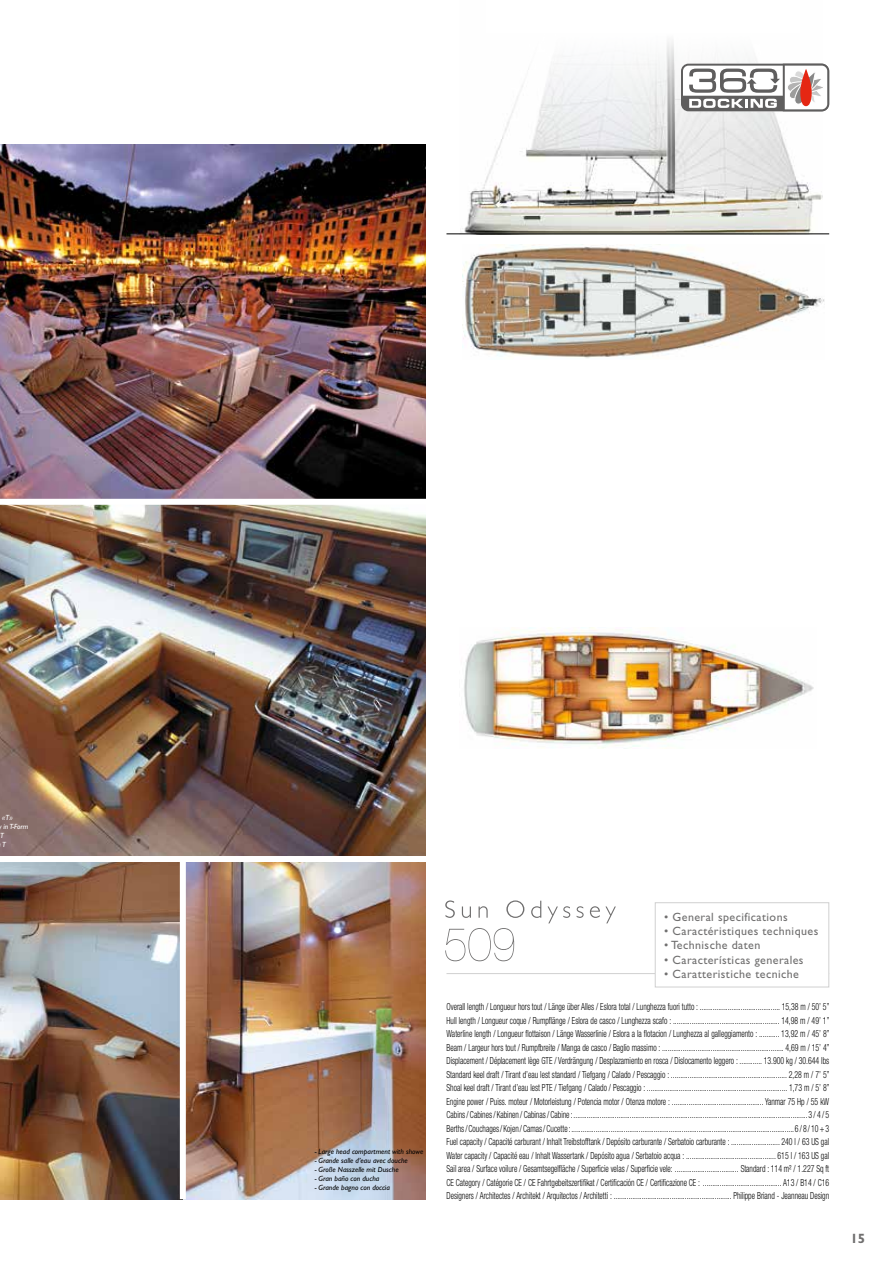
<style>
.page{position:relative;width:893px;height:1263px;background:#fff}
.page>*{position:absolute;margin:0;border:0;box-sizing:border-box;transform-origin:0 0}
.t1{font:700 13.5px "Gill Sans";color:#706f6f}
.t2{font:12px "Gill Sans";letter-spacing:.035em;color:#706f6f}
.t3{font:300 condensed 9.75px/13.5px "Helvetica Neue";color:#000;text-align:justify;scale:.8 1}
.t4{font:italic 7.5px "Gill Sans";color:#000}
.t5{font:italic 7.5px "Gill Sans";color:#fff}
</style>
<div class="page">
<img style="left:186px;top:862px;width:239px;height:337px">
<img style="left:0;top:505px;width:425px;height:351px">
<img style="left:0;top:145px;width:425px;height:354px">
<img style="left:461px;top:63px;width:362px;height:170px">
<svg style="left:486px;top:41px;width:313px;height:150px"></svg>
<img style="left:464px;top:628px;width:350px;height:120px">
<img style="left:462px;top:245px;width:362px;height:113px">
<hr style="left:446px;top:233px;width:383px;height:1px;background:#000">
<img style="left:0;top:862px;width:180px;height:337px">
<svg style="left:681px;top:64px;width:148px;height:47px"></svg>
<hr style="left:446px;top:973px;width:383px;height:1px;background:#d0d0d0">
<svg style="left:445px;top:900px;width:171px;height:61px"></svg>
<div style="left:655px;top:903px;width:174px;height:84px;background:#fff"></div>
<div style="left:655px;top:902px;width:174px;height:85px;border:1px solid #d0d0d0"></div>
<p class="t5" style="left:2px;top:813px;width:12px">«T»</p>
<p class="t5" style="left:-1px;top:822px;width:31px">y in T-Form</p>
<p class="t5" style="left:0;top:831px;width:5px">T</p>
<p class="t5" style="left:2px;top:840px;width:5px">T</p>
<p class="t4" style="left:315px;top:1147px;width:110px">- Large head compartment with showe</p>
<p class="t4" style="left:315px;top:1156px;width:95px">- Grande salle d’eau avec douche</p>
<p class="t4" style="left:315px;top:1165px;width:85px">- Große Nasszelle mit Dusche</p>
<p class="t4" style="left:315px;top:1174px;width:66px">- Gran baño con ducha</p>
<p class="t4" style="left:315px;top:1183px;width:77px">- Grande bagno con doccia</p>
<p class="t2" style="left:664px;top:910px;width:125px">• General specifications</p>
<p class="t2" style="left:664px;top:924px;width:156px">• Caractéristiques techniques</p>
<p class="t2" style="left:664px;top:938px;width:98px">• Technische daten</p>
<p class="t2" style="left:664px;top:953px;width:141px">• Características generales</p>
<p class="t2" style="left:664px;top:967px;width:136px">• Caratteristiche tecniche</p>
<p class="t3" style="left:446px;top:1000px;width:480px">Overall length / Longueur hors tout / Länge über Alles / Eslora total / Lunghezza fuori tutto : ........................................... 15,38 m / 50’ 5” Hull length / Longueur coque / Rumpflänge / Eslora de casco / Lunghezza scafo : ......................................................... 14,98 m / 49’ 1” Waterline length / Longueur flottaison / Länge Wasserlinie / Eslora a la flotacion / Lunghezza al galleggiamento : ........... 13,92 m / 45’ 8” Beam / Largeur hors tout / Rumpfbreite / Manga de casco / Baglio massimo : ................................................................. 4,69 m / 15’ 4” Displacement / Déplacement lège GTE / Verdrängung / Desplazamiento en rosca / Dislocamento leggero : ............ 13.900 kg / 30.644 lbs Standard keel draft / Tirant d’eau lest standard / Tiefgang / Calado / Pescaggio : .............................................................. 2,28 m / 7’ 5” Shoal keel draft / Tirant d’eau lest PTE / Tiefgang / Calado / Pescaggio : ........................................................................... 1,73 m / 5’ 8” Engine power / Puiss. moteur / Motorleistung / Potencia motor / Otenza motore : ................................................. Yanmar 75 Hp / 55 kW Cabins / Cabines / Kabinen / Cabinas / Cabine : ............................................................................................................................. 3 / 4 / 5<br>Berths / Couchages / Kojen / Camas / Cucette : ....................................................................................................................... 6 / 8 / 10 + 3<br>Fuel capacity / Capacité carburant / Inhalt Treibstofftank / Depósito carburante / Serbatoio carburante : .......................... 240 l / 63 US gal Water capacity / Capacité eau / Inhalt Wassertank / Depósito agua / Serbatoio acqua : ................................................ 615 l / 163 US gal Sail area / Surface voilure / Gesamtsegelfläche / Superficie velas / Superficie vele: .................................. Standard : 114 m² / 1.227 Sq ft CE Category / Catégorie CE / CE Fahrtgebeitszertifikat / Certificación CE / Certificazione CE : .......................................... A13 / B14 / C16<br>Designers / Architectes / Architekt / Arquitectos / Architetti : ............................................................... Philippe Briand - Jeanneau Design</p>
<h1 class="t1" style="left:850px;top:1231px;width:16px">15</h1>
</div>
